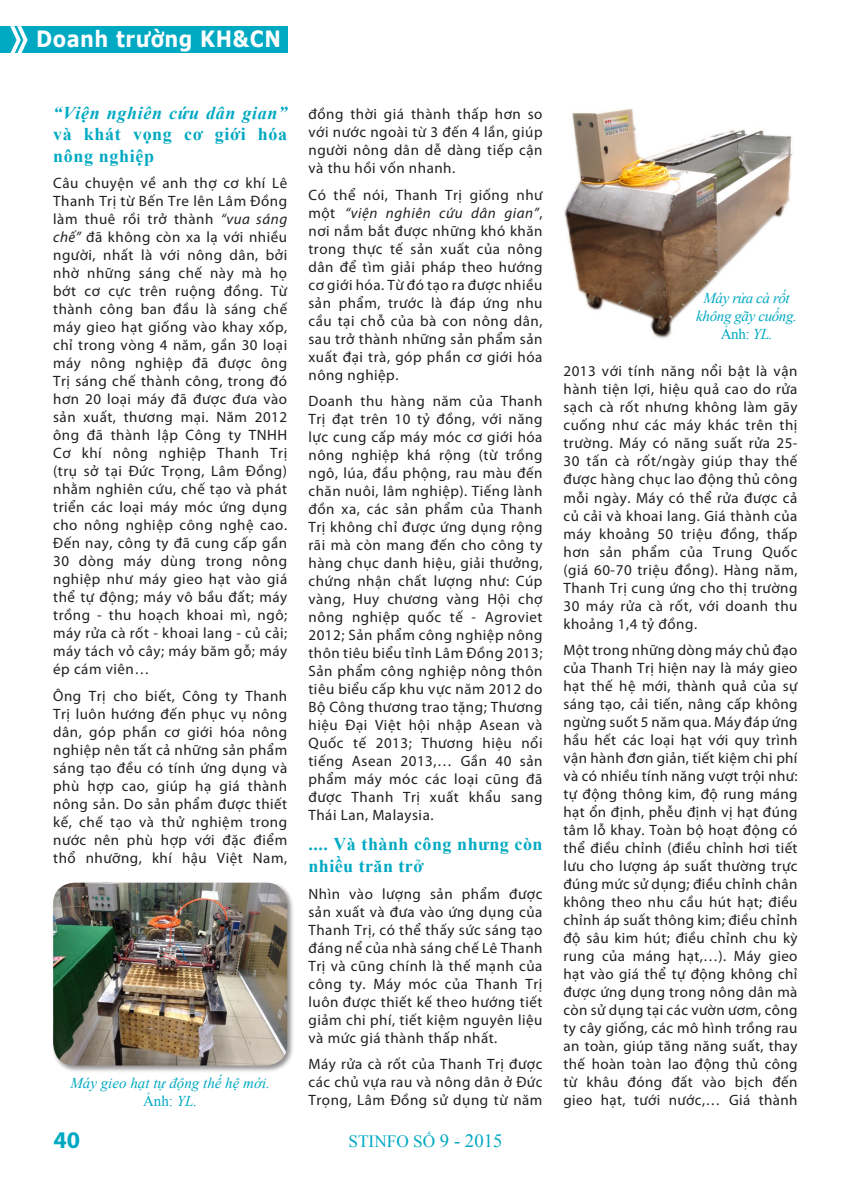
<style>
.page{position:relative;width:851px;height:1191px;background:#fff}
.page>*{position:absolute;margin:0;border:0;box-sizing:border-box;transform-origin:0 0}
.t1{font:700 24px "Myriad Pro";color:#00a9c2}
.t2{font:700 22.35px "Verdana";letter-spacing:.025em;color:#fff;scale:.87 1}
.t3{font:700 18px/21.6px "Times New Roman";letter-spacing:.025em;color:#00a9c2;text-align:justify}
.t4{font:17.25px "Times New Roman";color:#00a9c2}
.t5{font:15px/18px "Myriad Pro";letter-spacing:.035em;color:#231f20;text-align:justify}
.t6{font:italic 15px "Times New Roman";letter-spacing:-.025em;color:#00a9c2}
.t7{font:italic 15px "Times New Roman";color:#00a9c2}
.t8{font:15px "Times New Roman";letter-spacing:-.01em;color:#00a9c2}
.s1{font-style:italic}
.s2{font-size:18.75px}
</style>
<div class="page">
<div style="left:0;top:26px;width:287px;height:27px;background:#00a9c2"></div>
<svg style="left:10px;top:26px;width:18px;height:27px"></svg>
<img style="left:564px;top:108px;width:229px;height:231px">
<div style="left:51px;top:881px;width:243px;height:191px;background:#231f20;opacity:.5"></div>
<img style="left:53px;top:882px;width:234px;height:183px">
<h2 class="t2" style="left:36px;top:25px;width:283px">Doanh trường KH&amp;CN</h2>
<p class="t3" style="left:53px;top:101px;width:235px"><span class="s1">“Viện nghiên cứu dân gian” </span>và khát vọng cơ giới hóa nông nghiệp</p>
<p class="t5" style="left:53px;top:174px;width:235px">Câu chuyện về anh thợ cơ khí Lê Thanh Trị từ Bến Tre lên Lâm Đồng làm thuê rồi trở thành <span class="s1">“vua sáng chế”</span> đã không còn xa lạ với nhiều người, nhất là với nông dân, bởi nhờ những sáng chế này mà họ bớt cơ cực trên ruộng đồng. Từ thành công ban đầu là sáng chế máy gieo hạt giống vào khay xốp, chỉ trong vòng 4 năm, gần 30 loại máy nông nghiệp đã được ông Trị sáng chế thành công, trong đó hơn 20 loại máy đã được đưa vào sản xuất, thương mại. Năm 2012 ông đã thành lập Công ty TNHH Cơ khí nông nghiệp Thanh Trị (trụ sở tại Đức Trọng, Lâm Đồng) nhằm nghiên cứu, chế tạo và phát triển các loại máy móc ứng dụng cho nông nghiệp công nghệ cao.<br>Đến nay, công ty đã cung cấp gần 30 dòng máy dùng trong nông nghiệp như máy gieo hạt vào giá thể tự động; máy vô bầu đất; máy trồng - thu hoạch khoai mì, ngô; máy rửa cà rốt - khoai lang - củ cải; máy tách vỏ cây; máy băm gỗ; máy ép cám viên…</p>
<p class="t5" style="left:53px;top:686px;width:235px">Ông Trị cho biết, Công ty Thanh Trị luôn hướng đến phục vụ nông dân, góp phần cơ giới hóa nông nghiệp nên tất cả những sản phẩm sáng tạo đều có tính ứng dụng và phù hợp cao, giúp hạ giá thành nông sản. Do sản phẩm được thiết kế, chế tạo và thử nghiệm trong nước nên phù hợp với đặc điểm thổ nhưỡng, khí hậu Việt Nam,</p>
<p class="t7" style="left:70px;top:1072px;width:201px">Máy gieo hạt tự động thế hệ mới.</p>
<p class="t8" style="left:143px;top:1090px;width:56px">Ảnh: <span class="s1">YL.</span></p>
<p class="t1" style="left:53px;top:1124px;width:28px">40</p>
<p class="t5" style="left:308px;top:105px;width:235px">đồng thời giá thành thấp hơn so với nước ngoài từ 3 đến 4 lần, giúp người nông dân dễ dàng tiếp cận và thu hồi vốn nhanh.</p>
<p class="t5" style="left:308px;top:185px;width:235px">Có thể nói, Thanh Trị giống như một <span class="s1">“viện nghiên cứu dân gian”</span>, nơi nắm bắt được những khó khăn trong thực tế sản xuất của nông dân để tìm giải pháp theo hướng cơ giới hóa. Từ đó tạo ra được nhiều sản phẩm, trước là đáp ứng nhu cầu tại chỗ của bà con nông dân, sau trở thành những sản phẩm sản xuất đại trà, góp phần cơ giới hóa nông nghiệp.</p>
<p class="t5" style="left:308px;top:392px;width:235px">Doanh thu hàng năm của Thanh Trị đạt trên 10 tỷ đồng, với năng lực cung cấp máy móc cơ giới hóa nông nghiệp khá rộng (từ trồng ngô, lúa, đầu phộng, rau màu đến chăn nuôi, lâm nghiệp). Tiếng lành đồn xa, các sản phẩm của Thanh Trị không chỉ được ứng dụng rộng rãi mà còn mang đến cho công ty hàng chục danh hiệu, giải thưởng, chứng nhận chất lượng như: Cúp vàng, Huy chương vàng Hội chợ nông nghiệp quốc tế - Agroviet 2012; Sản phẩm công nghiệp nông thôn tiêu biểu tỉnh Lâm Đồng 2013; Sản phẩm công nghiệp nông thôn tiêu biểu cấp khu vực năm 2012 do Bộ Công thương trao tặng; Thương hiệu Đại Việt hội nhập Asean và Quốc tế 2013; Thương hiệu nổi tiếng Asean 2013,… Gần 40 sản phẩm máy móc các loại cũng đã được Thanh Trị xuất khẩu sang Thái Lan, Malaysia.</p>
<p class="t3" style="left:308px;top:833px;width:235px">.... Và thành công nhưng còn nhiều trăn trở</p>
<p class="t5" style="left:308px;top:884px;width:235px">Nhìn vào lượng sản phẩm được sản xuất và đưa vào ứng dụng của Thanh Trị, có thể thấy sức sáng tạo đáng nể của nhà sáng chế Lê Thanh Trị và cũng chính là thế mạnh của công ty. Máy móc của Thanh Trị luôn được thiết kế theo hướng tiết giảm chi phí, tiết kiệm nguyên liệu và mức giá thành thấp nhất.</p>
<p class="t5" style="left:308px;top:1055px;width:235px">Máy rửa cà rốt của Thanh Trị được các chủ vựa rau và nông dân ở Đức Trọng, Lâm Đồng sử dụng từ năm</p>
<p class="t4" style="left:348px;top:1130px;width:155px">STINFO SỐ <span class="s2">9 - 2015</span></p>
<p class="t6" style="left:703px;top:288px;width:88px">Máy rửa cà rốt</p>
<p class="t6" style="left:696px;top:306px;width:102px">không gãy cuống.</p>
<p class="t8" style="left:720px;top:324px;width:53px">Ảnh: <span class="s1">YL.</span></p>
<p class="t5" style="left:563px;top:362px;width:235px">2013 với tính năng nổi bật là vận hành tiện lợi, hiệu quả cao do rửa sạch cà rốt nhưng không làm gãy cuống như các máy khác trên thị trường. Máy có năng suất rửa 25- 30 tấn cà rốt/ngày giúp thay thế được hàng chục lao động thủ công mỗi ngày. Máy có thể rửa được cả củ cải và khoai lang. Giá thành của máy khoảng 50 triệu đồng, thấp hơn sản phẩm của Trung Quốc (giá 60-70 triệu đồng). Hàng năm, Thanh Trị cung ứng cho thị trường 30 máy rửa cà rốt, với doanh thu khoảng 1,4 tỷ đồng.</p>
<p class="t5" style="left:563px;top:641px;width:235px">Một trong những dòng máy chủ đạo của Thanh Trị hiện nay là máy gieo hạt thế hệ mới, thành quả của sự sáng tạo, cải tiến, nâng cấp không ngừng suốt 5 năm qua. Máy đáp ứng hầu hết các loại hạt với quy trình vận hành đơn giản, tiết kiệm chi phí và có nhiều tính năng vượt trội như: tự động thông kim, độ rung máng hạt ổn định, phễu định vị hạt đúng tâm lỗ khay. Toàn bộ hoạt động có thể điều chỉnh (điều chỉnh hơi tiết lưu cho lượng áp suất thường trực đúng mức sử dụng; điều chỉnh chân không theo nhu cầu hút hạt; điều chỉnh áp suất thông kim; điều chỉnh độ sâu kim hút; điều chỉnh chu kỳ rung của máng hạt,…). Máy gieo hạt vào giá thể tự động không chỉ được ứng dụng trong nông dân mà còn sử dụng tại các vườn ươm, công ty cây giống, các mô hình trồng rau an toàn, giúp tăng năng suất, thay thế hoàn toàn lao động thủ công từ khâu đóng đất vào bịch đến gieo hạt, tưới nước,… Giá thành</p>
</div>
